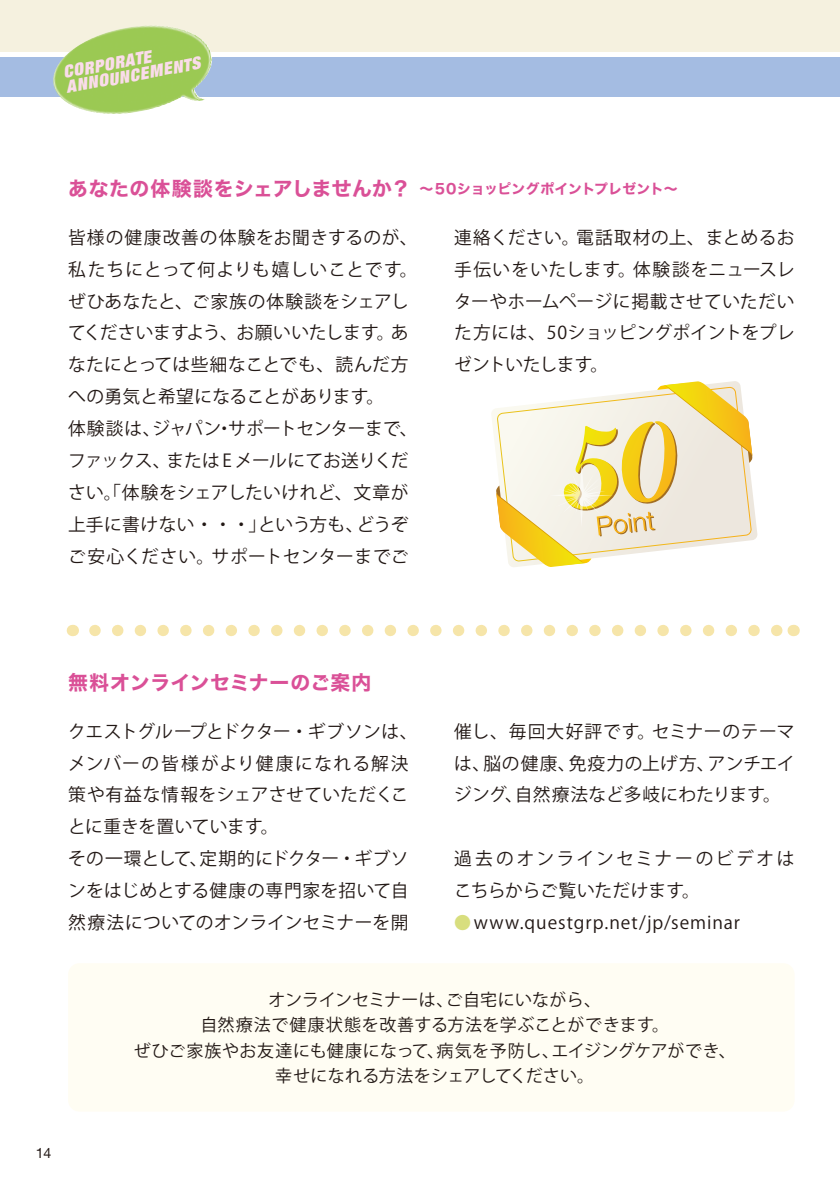
<style>
.page{position:relative;width:840px;height:1191px;background:#fff}
.page>*{position:absolute;margin:0;border:0;box-sizing:border-box;transform-origin:0 0}
.t1{font:19.8px "Hiragino Sans W7";letter-spacing:.02em;color:#da5097}
.t2{font:17.8px/31.8px "Koz Go Pr 6 N";letter-spacing:.02em;color:#221815}
.t3{font:17.8px/31.8px "Koz Go Pr 6 N";letter-spacing:.1em;color:#221815}
.t4{font:17.8px "Koz Go Pr 6 N";letter-spacing:.055em;color:#221815}
.t5{font:italic 900 expanded 17.2px/15.6px "Helvetica Neue";color:#fadcea}
.t6{font:17px/25.6px "Koz Go Pr 6 N";letter-spacing:.015em;color:#221815;text-align:center}
.t7{font:14.2px "Helvetica Neue";color:#221815}
.t8{font:13.8px "Hiragino Sans W7";letter-spacing:.01em;color:#da5097}
.s1{font-size:19.8px}
.s2{font-size:17px;color:#d8de7e}
</style>
<div class="page">
<div style="left:0;top:0;width:839px;height:51px;background:#f5f1df"></div>
<div style="left:0;top:57px;width:839px;height:39px;background:#a4bce2"></div>
<img style="left:49px;top:26px;width:165px;height:88px">
<div style="left:68px;top:963px;width:726px;height:148px;background:#fffdf3;border-radius:11px"></div>
<svg style="left:95px;top:625px;width:686px;height:11px"></svg>
<svg style="left:491px;top:409px;width:266px;height:131px"></svg>
<svg style="left:495px;top:381px;width:257px;height:186px"></svg>
<p class="t5" style="left:62px;top:65px;width:137px;rotate:-11deg">CORPORATE<br>ANNOUNCEMENTS</p>
<p class="t8" style="left:68px;top:178px;width:611px"><span class="s1">あなたの体験談をシェアしませんか？</span> ～50ショッピングポイントプレゼント～</p>
<p class="t2" style="left:68px;top:222px;width:351px">皆様の健康改善の体験をお聞きするのが、私たちにとって何よりも嬉しいことです。ぜひあなたと、ご家族の体験談をシェアしてくださいますよう、お願いいたします。あなたにとっては些細なことでも、読んだ方への勇気と希望になることがあります。<br>体験談は、ジャパン・サポートセンターまで、ファックス、または E メールにてお送りください。「体験をシェアしたいけれど、文章が上手に書けない・・・」という方も、どうぞご安心ください。サポートセンターまでご</p>
<p class="t2" style="left:454px;top:222px;width:342px;text-align:justify">連絡ください。電話取材の上、まとめるお手伝いをいたします。体験談をニュースレターやホームページに掲載させていただいた方には、50ショッピングポイントをプレゼントいたします。</p>
<p class="t1" style="left:68px;top:667px;width:305px">無料オンラインセミナーのご案内</p>
<p class="t2" style="left:68px;top:715px;width:351px">クエストグループとドクター・ギブソンは、メンバーの皆様がより健康になれる解決策や有益な情報をシェアさせていただくことに重きを置いています。<br>その一環として、定期的にドクター・ギブソンをはじめとする健康の専門家を招いて自然療法についてのオンラインセミナーを開</p>
<p class="t2" style="left:454px;top:715px;width:342px;text-align:justify">催し、毎回大好評です。セミナーのテーマは、脳の健康、免疫力の上げ方、アンチエイジング、自然療法など多岐にわたります。</p>
<p class="t3" style="left:454px;top:843px;width:342px">過去のオンラインセミナーのビデオはこちらからご覧いただけます。</p>
<p class="t4" style="left:454px;top:912px;width:287px"><span class="s2">●</span>www.questgrp.net/jp/seminar</p>
<p class="t6" style="left:134px;top:987px;width:603px">オンラインセミナーは、ご自宅にいながら、<br>自然療法で健康状態を改善する方法を学ぶことができます。<br>ぜひご家族やお友達にも健康になって、病気を予防し、エイジングケアができ、幸せになれる方法をシェアしてください。</p>
<p class="t7" style="left:36px;top:1144px;width:17px">14</p>
</div>
